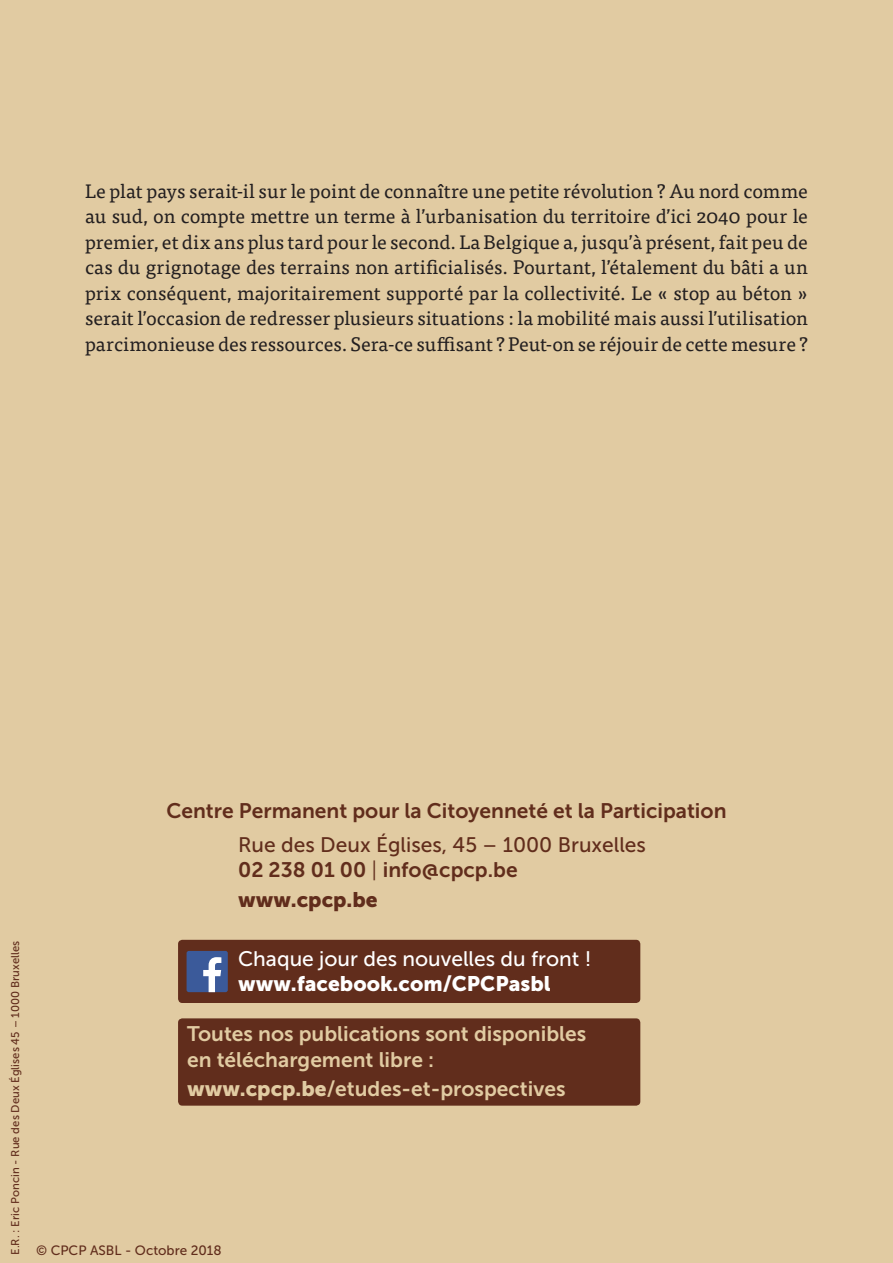
<style>
.page{position:relative;width:893px;height:1263px;background:#e1cba2}
.page>*{position:absolute;margin:0;border:0;box-sizing:border-box;transform-origin:0 0}
.t1{font:21px/25.2px "Museo Sans 700";color:#e1cba2}
.t2{font:21px "Museo Sans 700";color:#612d1c}
.t3{font:21px "Museo Sans 500";color:#612d1c}
.t4{font:21px "Museo Sans 500";color:#fff}
.t5{font:21px "Museo Sans 900";color:#fff}
.t6{font:21px "Museo Sans 900";color:#612d1c}
.t7{font:19.5px/25.5px "Tisa Pro";letter-spacing:-.005em;color:#231f20;text-align:justify}
.t8{font:13.5px "Museo Sans 500";color:#612d1c}
.t9{font:11.25px "Museo Sans 500";color:#612d1c}
.s1{font-family:"Museo Sans 300"}
.s2{font-family:"Museo Sans 900"}
</style>
<div class="page">
<div style="left:178px;top:1018px;width:462px;height:88px;background:#612d1c;border-radius:4px"></div>
<div style="left:178px;top:940px;width:462px;height:63px;background:#612d1c;border-radius:4px"></div>
<div style="left:187px;top:951px;width:41px;height:41px;background:#3b5a9a;border-radius:2px"></div>
<svg style="left:203px;top:957px;width:18px;height:35px"></svg>
<p class="t7" style="left:85px;top:177px;width:724px">Le plat pays serait-il sur le point de connaître une petite révolution ? Au nord comme au sud, on compte mettre un terme à l’urbanisation du territoire d’ici 2040 pour le premier, et dix ans plus tard pour le second. La Belgique a, jusqu’à présent, fait peu de cas du grignotage des terrains non artificialisés. Pourtant, l’étalement du bâti a un prix conséquent, majoritairement supporté par la collectivité. Le « stop au béton » serait l’occasion de redresser plusieurs situations : la mobilité mais aussi l’utilisation parcimonieuse des ressources. Sera-ce suffisant ? Peut-on se réjouir de cette mesure ?</p>
<p class="t9" style="left:9px;top:1255px;width:315px;rotate:-90deg">E.R. : Eric Poncin - Rue des Deux Églises 45 – 1000 Bruxelles</p>
<p class="t2" style="left:166px;top:799px;width:562px">Centre Permanent pour la Citoyenneté et la Participation</p>
<p class="t3" style="left:238px;top:833px;width:409px">Rue des Deux Églises, 45 – 1000 Bruxelles</p>
<p class="t2" style="left:238px;top:858px;width:281px">02 238 01 00 <span class="s1">|</span> info@cpcp.be</p>
<p class="t6" style="left:238px;top:887px;width:141px">www.cpcp.be</p>
<p class="t4" style="left:238px;top:947px;width:355px">Chaque jour des nouvelles du front !</p>
<p class="t5" style="left:238px;top:972px;width:314px">www.facebook.com/CPCPasbl</p>
<p class="t1" style="left:187px;top:1021px;width:401px">Toutes nos publications sont disponibles en téléchargement libre :</p>
<p class="t1" style="left:187px;top:1076px;width:380px"><span class="s2">www.cpcp.be</span>/etudes-et-prospectives</p>
<p class="t8" style="left:36px;top:1243px;width:187px">© CPCP ASBL - Octobre 2018</p>
</div>
